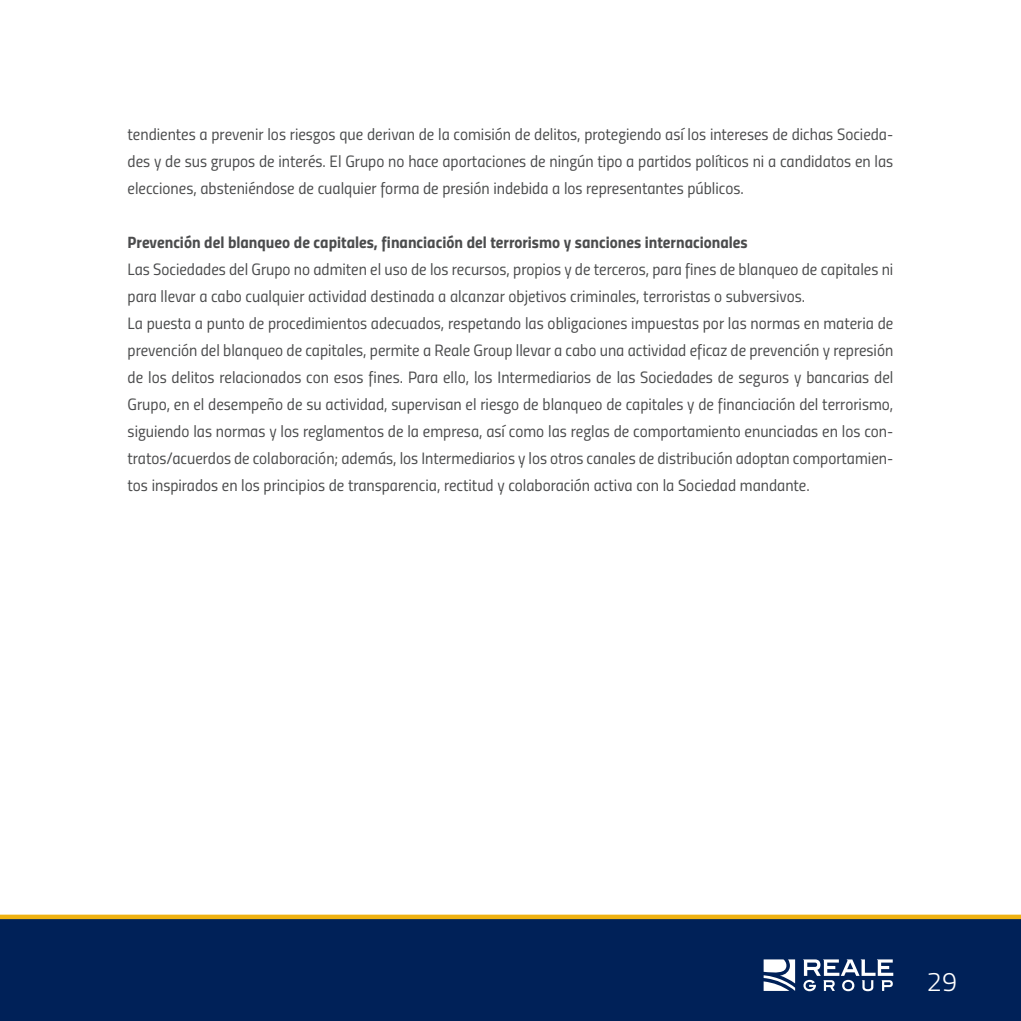
<style>
.page{position:relative;width:1021px;height:1021px;background:#fff}
.page>*{position:absolute;margin:0;border:0;box-sizing:border-box;transform-origin:0 0}
.t1{font:27px "Titillium Light Upright";color:#fff}
.t2{font:16.5px/27px "Titillium Regular Upright";color:#4b4c4d;text-align:justify}
.t3{font:16.5px "Titillium Bold Upright";color:#4b4c4d}
</style>
<div class="page">
<div style="left:0;top:916px;width:1020px;height:104px;background:#002158"></div>
<div style="left:0;top:914px;width:1020px;height:5px;background:#efb211"></div>
<svg style="left:763px;top:959px;width:32px;height:31px"></svg>
<svg style="left:803px;top:959px;width:90px;height:32px"></svg>
<p class="t2" style="left:128px;top:120px;width:767px">tendientes a prevenir los riesgos que derivan de la comisión de delitos, protegiendo así los intereses de dichas Socieda&shy;des y de sus grupos de interés. El Grupo no hace aportaciones de ningún tipo a partidos políticos ni a candidatos en las elecciones, absteniéndose de cualquier forma de presión indebida a los representantes públicos.</p>
<p class="t3" style="left:128px;top:229px;width:621px">Prevención del blanqueo de capitales, financiación del terrorismo y sanciones internacionales</p>
<p class="t2" style="left:128px;top:255px;width:767px;text-align:left">Las Sociedades del Grupo no admiten el uso de los recursos, propios y de terceros, para fines de blanqueo de capitales ni para llevar a cabo cualquier actividad destinada a alcanzar objetivos criminales, terroristas o subversivos.<br>La puesta a punto de procedimientos adecuados, respetando las obligaciones impuestas por las normas en materia de prevención del blanqueo de capitales, permite a Reale Group llevar a cabo una actividad eficaz de prevención y represión de los delitos relacionados con esos fines. Para ello, los Intermediarios de las Sociedades de seguros y bancarias del Grupo, en el desempeño de su actividad, supervisan el riesgo de blanqueo de capitales y de financiación del terrorismo, siguiendo las normas y los reglamentos de la empresa, así como las reglas de comportamiento enunciadas en los con&shy;tratos/acuerdos de colaboración; además, los Intermediarios y los otros canales de distribución adoptan comportamien&shy;tos inspirados en los principios de transparencia, rectitud y colaboración activa con la Sociedad mandante.</p>
<h1 class="t1" style="left:926px;top:962px;width:32px">29</h1>
</div>
